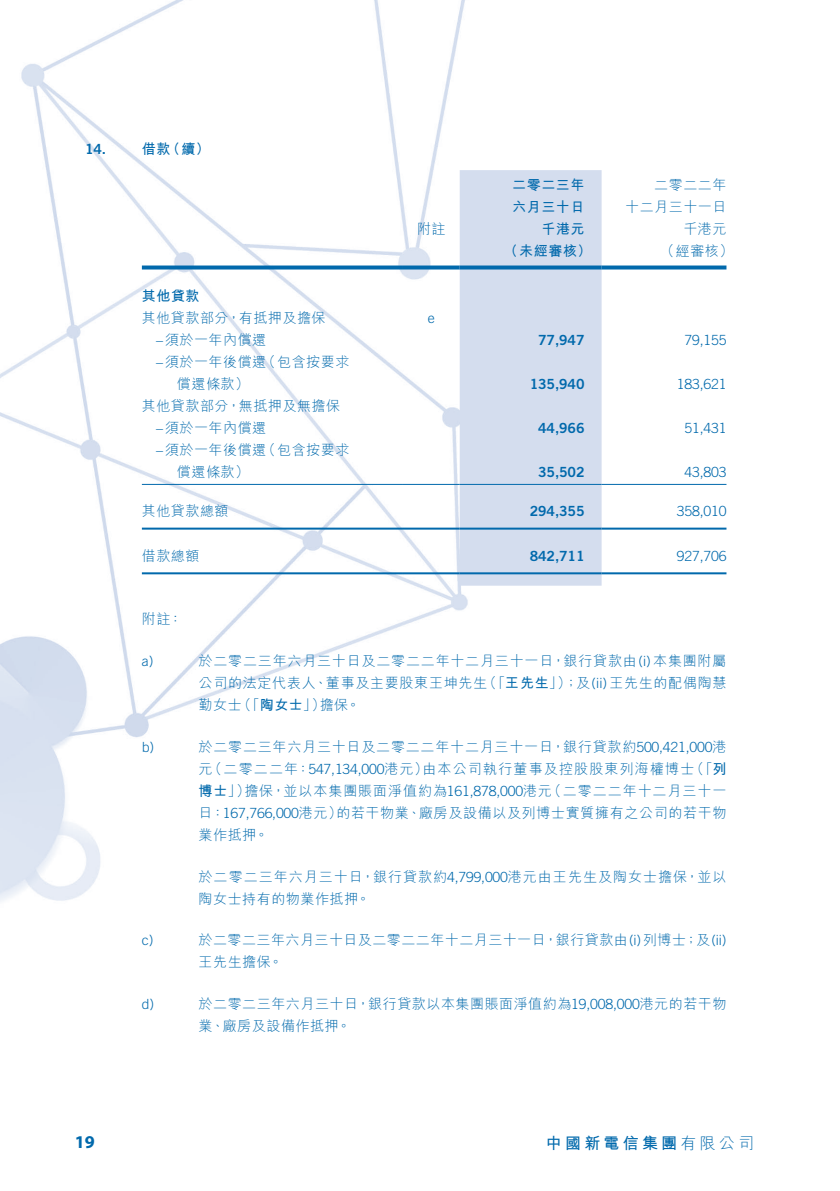
<style>
.page{position:relative;width:840px;height:1191px;background:#fff}
.page>*{position:absolute;margin:0;border:0;box-sizing:border-box;transform-origin:0 0}
.t1{font:700 18px "Myriad Pro";color:#0169ac}
.t2{font:700 16px "M Hei HK";letter-spacing:.2em;color:#0169ac}
.t3{font:300 14px/22px "M Hei HK";letter-spacing:.045em;color:#0169ac}
.t4{font:300 14px/22px "M Hei HK";letter-spacing:.07em;color:#0169ac}
.t5{font:300 14px "Trade Gothic LT Std";letter-spacing:-.01em;color:#0169ac}
.t6{font:14px "Trade Gothic LT Std Bd 2";letter-spacing:-.01em;color:#0169ac}
.t7{font:700 14px/22px "M Hei HK";letter-spacing:.04em;color:#0169ac}
.t8{font:300 14px "M Hei HK";letter-spacing:.085em;color:#0169ac}
.s1{font-family:"Trade Gothic LT Std"}
.s2{font-weight:700}
.s3{font-family:"M Hei HK"}
.s4{font-weight:300}
</style>
<div class="page">
<img style="left:0;top:0;width:727px;height:902px">
<div style="left:459px;top:170px;width:142px;height:415px;background:#d4ddee"></div>
<svg style="left:142px;top:265px;width:261px;height:4px"></svg>
<svg style="left:403px;top:265px;width:56px;height:4px"></svg>
<svg style="left:459px;top:265px;width:142px;height:4px"></svg>
<svg style="left:601px;top:265px;width:125px;height:4px"></svg>
<hr style="left:142px;top:484px;width:261px;height:1px;background:#0169ac">
<hr style="left:403px;top:484px;width:56px;height:1px;background:#0169ac">
<hr style="left:459px;top:484px;width:142px;height:1px;background:#0169ac">
<hr style="left:601px;top:484px;width:125px;height:1px;background:#0169ac">
<hr style="left:142px;top:527px;width:261px;height:2px;background:#0169ac">
<hr style="left:403px;top:527px;width:56px;height:2px;background:#0169ac">
<hr style="left:459px;top:527px;width:142px;height:2px;background:#0169ac">
<hr style="left:601px;top:527px;width:125px;height:2px;background:#0169ac">
<hr style="left:142px;top:572px;width:261px;height:2px;background:#0169ac">
<hr style="left:403px;top:572px;width:56px;height:2px;background:#0169ac">
<hr style="left:459px;top:572px;width:142px;height:2px;background:#0169ac">
<hr style="left:601px;top:572px;width:125px;height:2px;background:#0169ac">
<p class="t6" style="left:85px;top:141px;width:23px">14.</p>
<p class="t7" style="left:142px;top:137px;width:30px">借款</p>
<p class="t7" style="left:166px;top:137px;width:45px">（續(</p>
<p class="t7" style="left:142px;top:284px;width:59px">其他貸款</p>
<p class="t3" style="left:142px;top:307px;width:185px">其他貸款部分，有抵押及擔保</p>
<p class="t3" style="left:262px;top:329px;width:89px;text-indent:-106px"><span class="s1">–</span>須於一年內償還<br>（包含按要求</p>
<p class="t3" style="left:156px;top:351px;width:112px"><span class="s1">–</span>須於一年後償還</p>
<p class="t3" style="left:142px;top:373px;width:200px;text-indent:35px">償還條款(<br>其他貸款部分，無抵押及無擔保</p>
<p class="t3" style="left:262px;top:417px;width:89px;text-indent:-106px"><span class="s1">–</span>須於一年內償還<br>（包含按要求</p>
<p class="t3" style="left:156px;top:439px;width:112px"><span class="s1">–</span>須於一年後償還</p>
<p class="t3" style="left:177px;top:461px;width:74px">償還條款(</p>
<p class="t3" style="left:142px;top:500px;width:88px">其他貸款總額</p>
<p class="t3" style="left:142px;top:545px;width:59px">借款總額</p>
<p class="t3" style="left:142px;top:607px;width:42px">附註：</p>
<p class="t3" style="left:417px;top:218px;width:30px">附註</p>
<p class="t5" style="left:427px;top:310px;width:8px">e</p>
<p class="t7" style="left:512px;top:173px;width:74px">二零二三年六月三十日</p>
<p class="t3" style="left:624px;top:174px;width:103px;text-align:right">二零二二年<br>十二月三十一日千港元</p>
<p class="t7" style="left:541px;top:217px;width:45px">千港元</p>
<p class="t7" style="left:503px;top:239px;width:89px">（未經審核）</p>
<p class="t3" style="left:660px;top:240px;width:74px">（經審核(</p>
<p class="t6" style="left:538px;top:331px;width:48px">77,947</p>
<p class="t5" style="left:684px;top:332px;width:43px">79,155</p>
<p class="t6" style="left:529px;top:375px;width:56px">135,940</p>
<p class="t5" style="left:676px;top:376px;width:51px">183,621</p>
<p class="t6" style="left:538px;top:419px;width:48px">44,966</p>
<p class="t5" style="left:684px;top:420px;width:43px">51,431</p>
<p class="t6" style="left:538px;top:463px;width:48px">35,502</p>
<p class="t5" style="left:684px;top:464px;width:43px">43,803</p>
<p class="t6" style="left:529px;top:503px;width:56px">294,355</p>
<p class="t5" style="left:676px;top:503px;width:51px">358,010</p>
<p class="t6" style="left:529px;top:547px;width:56px">842,711</p>
<p class="t5" style="left:676px;top:548px;width:51px">927,706</p>
<p class="t5" style="left:142px;top:652px;width:13px">a)</p>
<p class="t5" style="left:142px;top:738px;width:14px">b)</p>
<p class="t5" style="left:142px;top:932px;width:13px">c)</p>
<p class="t5" style="left:142px;top:996px;width:14px">d)</p>
<p class="t3" style="left:198px;top:649px;width:529px">於二零二三年六月三十日及二零二二年十二月三十一日，銀行貸款由 <span class="s1">)i(</span> 本集團附屬</p>
<p class="t3" style="left:482px;top:671px;width:245px">（「<span class="s2">王先生</span>」）；及 <span class="s1">)i i(</span> 王先生的配偶陶慧</p>
<p class="t3" style="left:198px;top:671px;width:290px;text-align:center">公司的法定代表人、董事及主要股東王坤先生擔保。</p>
<p class="t3" style="left:237px;top:693px;width:89px">（「<span class="s2">陶女士</span>」）</p>
<p class="t3" style="left:198px;top:693px;width:45px">勤女士</p>
<p class="t3" style="left:198px;top:735px;width:529px">於二零二三年六月三十日及二零二二年十二月三十一日，銀行貸款約<span class="s1">500,421,000</span>港</p>
<p class="t5" style="left:208px;top:760px;width:221px"><span class="s3">（二零二二年：</span>547,134,000<span class="s3">港元）</span></p>
<p class="t8" style="left:422px;top:761px;width:273px">由本公司執行董事及控股股東列海權博士</p>
<p class="t3" style="left:689px;top:757px;width:38px">（「<span class="s2">列</span></p>
<p class="t3" style="left:198px;top:757px;width:15px">元</p>
<p class="t7" style="left:198px;top:778px;width:53px">博士<span class="s4">」）</span></p>
<p class="t4" style="left:547px;top:779px;width:180px">（二零二二年十二月三十一</p>
<p class="t4" style="left:244px;top:779px;width:309px">擔保，並以本集團賬面淨值約為<span class="s1">161,878,000</span>港元</p>
<p class="t3" style="left:336px;top:801px;width:391px">的若干物業、廠房及設備以及列博士實質擁有之公司的若干物</p>
<p class="t5" style="left:198px;top:804px;width:145px"><span class="s3">日：</span>167,766,000<span class="s3">港元）</span></p>
<p class="t3" style="left:198px;top:823px;width:71px">業作抵押。</p>
<p class="t4" style="left:198px;top:865px;width:529px">於二零二三年六月三十日，銀行貸款約<span class="s1">4,799,000</span>港元由王先生及陶女士擔保，並以陶女士持有的物業作抵押。</p>
<p class="t3" style="left:198px;top:929px;width:529px">於二零二三年六月三十日及二零二二年十二月三十一日，銀行貸款由 <span class="s1">)i(</span> 列博士；及 <span class="s1">(i i(</span></p>
<p class="t3" style="left:198px;top:951px;width:86px">王先生擔保。</p>
<p class="t3" style="left:198px;top:993px;width:529px">於二零二三年六月三十日，銀行貸款以本集團賬面淨值約為<span class="s1">19,008,000</span>港元的若干物</p>
<p class="t3" style="left:198px;top:1015px;width:153px">業、廠房及設備作抵押。</p>
<p class="t1" style="left:75px;top:1130px;width:21px">19</p>
<p class="t2" style="left:545px;top:1131px;width:209px">中國新電信集團<span class="s4">有限公司</span></p>
</div>
